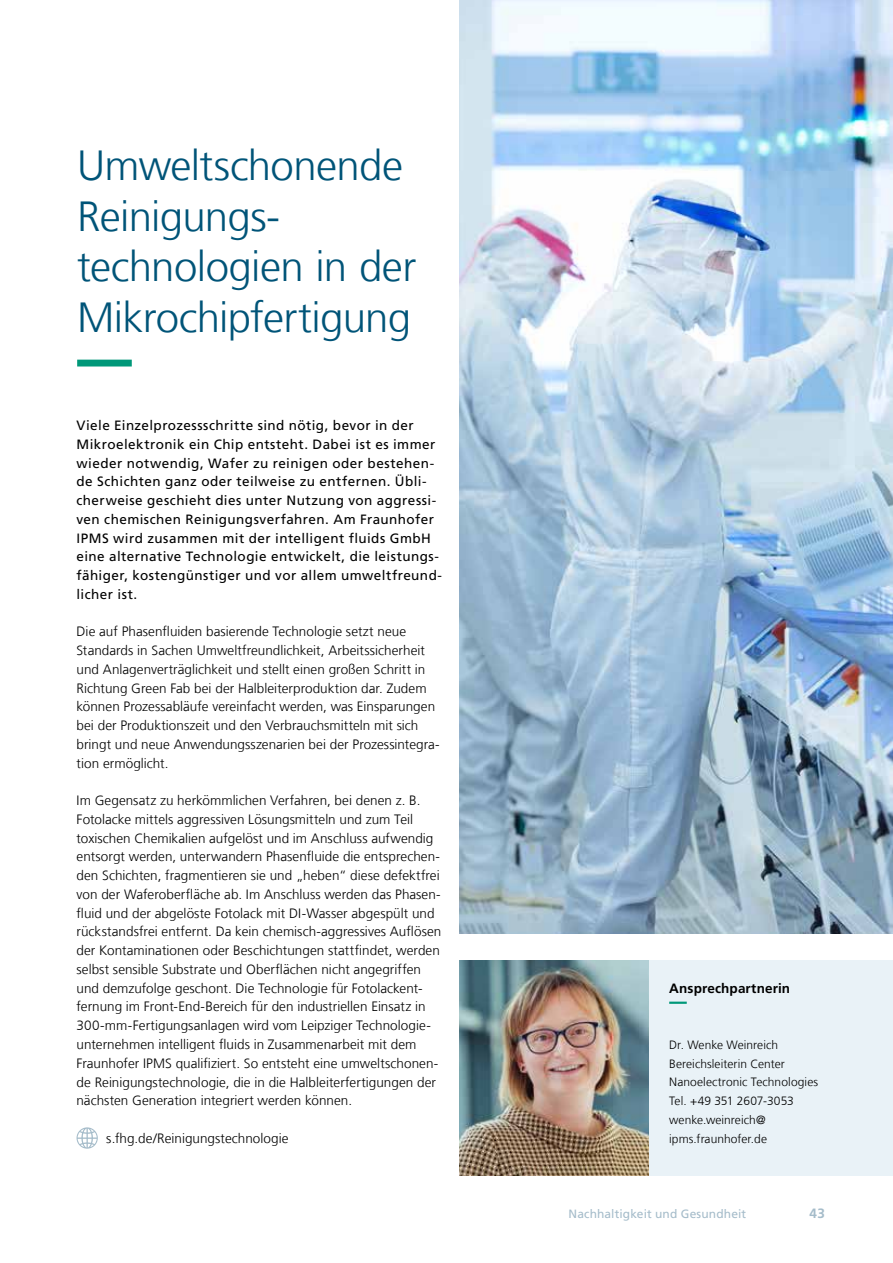
<style>
.page{position:relative;width:893px;height:1263px;background:#fff}
.page>*{position:absolute;margin:0;border:0;box-sizing:border-box;transform-origin:0 0}
.t1{font:300 42px/50.4px "Frutiger LT Com";letter-spacing:-.015em;color:#005478}
.t2{font:300 13.5px/18.8px "Frutiger LT Com";letter-spacing:.005em;color:#000}
.t3{font:13.5px/18.8px "Frutiger LT Com";letter-spacing:.03em;color:#000}
.t4{font:700 13.5px "Frutiger LT Com";letter-spacing:.01em;color:#000}
.t5{font:700 13.5px "Frutiger LT Com";color:#a5bcca}
.t6{font:300 12px/18.8px "Frutiger LT Com";letter-spacing:.005em;color:#000}
.t7{font:12px "Frutiger LT Com";letter-spacing:.01em;color:#a5bcca}
</style>
<div class="page">
<div style="left:648px;top:960px;width:245px;height:216px;background:#e9f2f7"></div>
<svg style="left:669px;top:1001px;width:18px;height:3px"></svg>
<img style="left:459px;top:960px;width:189px;height:216px">
<svg style="left:77px;top:1127px;width:21px;height:22px"></svg>
<svg style="left:77px;top:360px;width:55px;height:6px"></svg>
<img style="left:459px;top:0;width:434px;height:933px">
<h1 class="t1" style="left:77px;top:141px;width:341px">Umweltschonende<br>Reinigungs&shy;technologien in der<br>Mikrochipfertigung</h1>
<p class="t3" style="left:77px;top:416px;width:367px">Viele Einzelprozessschritte sind nötig, bevor in der Mikroelektronik ein Chip entsteht. Dabei ist es immer wieder notwendig, Wafer zu reinigen oder bestehen&shy;de Schichten ganz oder teilweise zu entfernen. Übli&shy;cherweise geschieht dies unter Nutzung von aggressi&shy;ven chemischen Reinigungsverfahren. Am Fraunhofer IPMS wird zusammen mit der intelligent fluids GmbH eine alternative Technologie entwickelt, die leistungs&shy;fähiger, kostengünstiger und vor allem umweltfreund&shy;licher ist.</p>
<p class="t2" style="left:77px;top:622px;width:365px">Die auf Phasenfluiden basierende Technologie setzt neue Standards in Sachen Umweltfreundlichkeit, Arbeitssicherheit und Anlagenverträglichkeit und stellt einen großen Schritt in Richtung Green Fab bei der Halbleiterproduktion dar. Zudem können Prozessabläufe vereinfacht werden, was Einsparungen bei der Produktionszeit und den Verbrauchsmitteln mit sich bringt und neue Anwendungsszenarien bei der Prozessintegra&shy;tion ermöglicht.</p>
<p class="t2" style="left:77px;top:791px;width:366px">Im Gegensatz zu herkömmlichen Verfahren, bei denen z. B.<br>Fotolacke mittels aggressiven Lösungsmitteln und zum Teil toxischen Chemikalien aufgelöst und im Anschluss aufwendig entsorgt werden, unterwandern Phasenfluide die entsprechen&shy;den Schichten, fragmentieren sie und „heben“ diese defektfrei von der Waferoberfläche ab. Im Anschluss werden das Phasen&shy;fluid und der abgelöste Fotolack mit DI-Wasser abgespült und rückstandsfrei entfernt. Da kein chemisch-aggressives Auflösen der Kontaminationen oder Beschichtungen stattfindet, werden selbst sensible Substrate und Oberflächen nicht angegriffen und demzufolge geschont. Die Technologie für Fotolackent&shy;fernung im Front-End-Bereich für den industriellen Einsatz in 300-mm-Fertigungsanlagen wird vom Leipziger Technologie&shy;unternehmen intelligent fluids in Zusammenarbeit mit dem Fraunhofer IPMS qualifiziert. So entsteht eine umweltschonen&shy;de Reinigungstechnologie, die in die Halbleiterfertigungen der nächsten Generation integriert werden können.</p>
<p class="t2" style="left:106px;top:1129px;width:184px">s.fhg.de/Reinigungstechnologie</p>
<p class="t4" style="left:669px;top:980px;width:122px">Ansprechpartnerin</p>
<p class="t6" style="left:669px;top:1035px;width:150px">Dr. Wenke Weinreich<br>Bereichsleiterin Center<br>Nanoelectronic Technologies<br>Tel. +49 351 2607-3053 wenke.weinreich@ ipms.fraunhofer.de</p>
<p class="t7" style="left:569px;top:1206px;width:179px">Nachhaltigkeit und Gesundheit</p>
<p class="t5" style="left:810px;top:1205px;width:17px">43</p>
</div>
